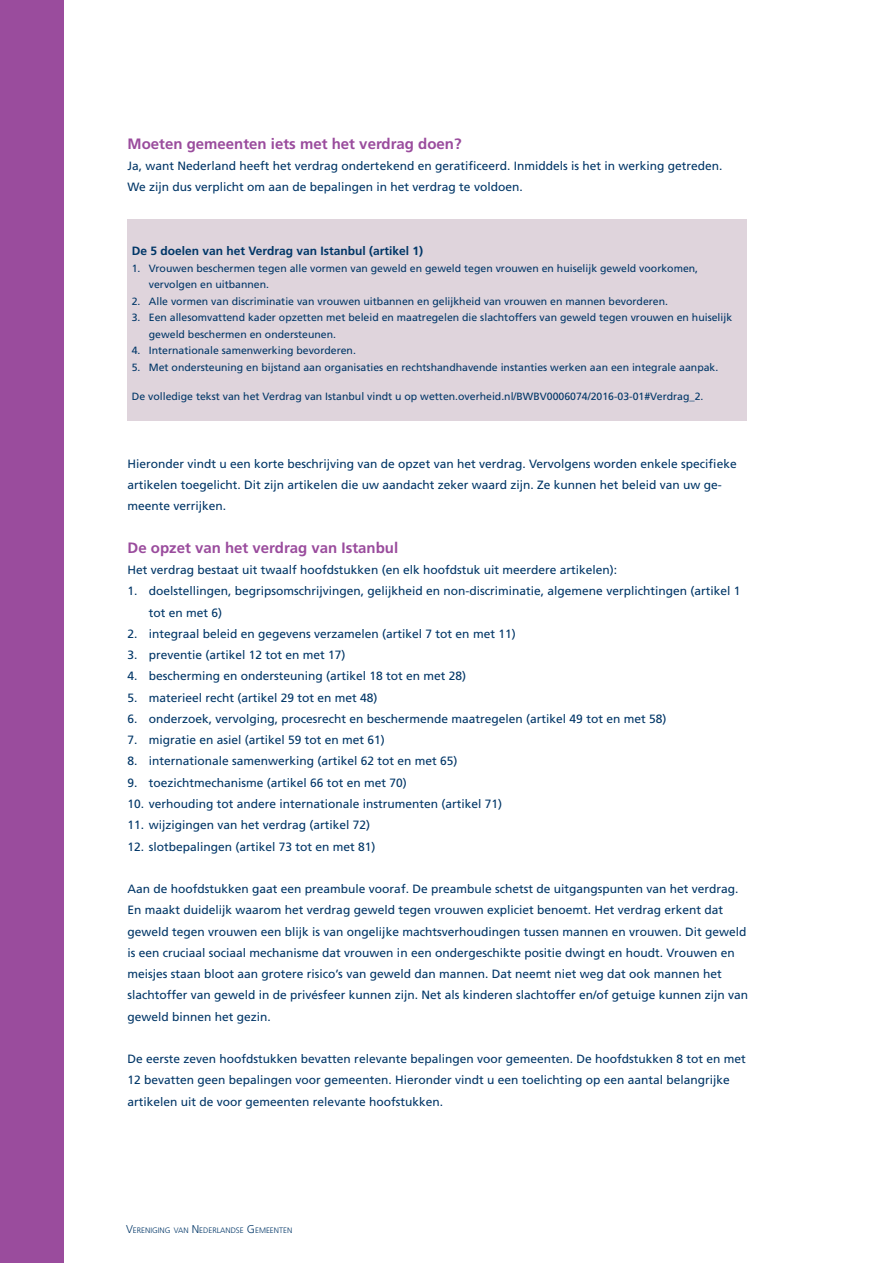
<style>
.page{position:relative;width:893px;height:1263px;background:#fff}
.page>*{position:absolute;margin:0;border:0;box-sizing:border-box;transform-origin:0 0}
.t1{font:700 15px "Frutiger LT Std";color:#9a4c9d}
.t2{font:12px/21.3px "Frutiger LT Std";color:#003667}
.t3{font:700 12px "Frutiger LT Std";color:#003667}
.t4{font:10.5px/16.5px "Frutiger LT Std";color:#003667}
.t5{font:300 7.8px "Frutiger LT Std";color:#003667}
.s1{font-size:11.25px}
</style>
<div class="page">
<div style="left:0;top:0;width:64px;height:1263px;background:#9a4c9d"></div>
<div style="left:128px;top:219px;width:619px;height:201px;background:#dfd4dc"></div>
<p class="t1" style="left:128px;top:135px;width:335px">Moeten gemeenten iets met het verdrag doen?</p>
<p class="t2" style="left:128px;top:155px;width:596px">Ja, want Nederland heeft het verdrag ondertekend en geratificeerd. Inmiddels is het in werking getreden.<br>We zijn dus verplicht om aan de bepalingen in het verdrag te voldoen.</p>
<p class="t3" style="left:132px;top:244px;width:293px">De 5 doelen van het Verdrag van Istanbul (artikel 1)</p>
<p class="t4" style="left:149px;top:260px;width:551px;text-indent:-17px">1. Vrouwen beschermen tegen alle vormen van geweld en geweld tegen vrouwen en huiselijk geweld voorkomen, vervolgen en uitbannen.</p>
<p class="t4" style="left:132px;top:293px;width:538px">2. Alle vormen van discriminatie van vrouwen uitbannen en gelijkheid van vrouwen en mannen bevorderen.</p>
<p class="t4" style="left:149px;top:309px;width:585px;text-indent:-17px">3. Een allesomvattend kader opzetten met beleid en maatregelen die slachtoffers van geweld tegen vrouwen en huiselijk geweld beschermen en ondersteunen.</p>
<p class="t4" style="left:132px;top:342px;width:226px">4. Internationale samenwerking bevorderen.</p>
<p class="t4" style="left:132px;top:359px;width:588px">5. Met ondersteuning en bijstand aan organisaties en rechtshandhavende instanties werken aan een integrale aanpak.</p>
<p class="t4" style="left:132px;top:388px;width:573px">De volledige tekst van het Verdrag van Istanbul vindt u op wetten.overheid.nl/BWBV0006074/2016-03-01#Verdrag_2.</p>
<p class="t2" style="left:128px;top:453px;width:611px">Hieronder vindt u een korte beschrijving van de opzet van het verdrag. Vervolgens worden enkele specifieke artikelen toegelicht. Dit zijn artikelen die uw aandacht zeker waard zijn. Ze kunnen het beleid van uw ge&shy;meente verrijken.</p>
<p class="t1" style="left:128px;top:539px;width:272px">De opzet van het verdrag van Istanbul</p>
<p class="t2" style="left:128px;top:559px;width:491px">Het verdrag bestaat uit twaalf hoofdstukken (en elk hoofdstuk uit meerdere artikelen):</p>
<p class="t2" style="left:149px;top:581px;width:593px;text-indent:-21px">1. doelstellingen, begripsomschrijvingen, gelijkheid en non-discriminatie, algemene verplichtingen (artikel 1 tot en met 6)</p>
<p class="t2" style="left:128px;top:623px;width:390px">2. integraal beleid en gegevens verzamelen (artikel 7 tot en met 11)</p>
<p class="t2" style="left:128px;top:644px;width:220px">3. preventie (artikel 12 tot en met 17)</p>
<p class="t2" style="left:128px;top:666px;width:340px">4. bescherming en ondersteuning (artikel 18 tot en met 28)</p>
<p class="t2" style="left:128px;top:687px;width:252px">5. materieel recht (artikel 29 tot en met 48)</p>
<p class="t2" style="left:128px;top:708px;width:540px">6. onderzoek, vervolging, procesrecht en beschermende maatregelen (artikel 49 tot en met 58)</p>
<p class="t2" style="left:128px;top:729px;width:259px">7. migratie en asiel (artikel 59 tot en met 61)</p>
<p class="t2" style="left:128px;top:751px;width:332px">8. internationale samenwerking (artikel 62 tot en met 65)</p>
<p class="t2" style="left:128px;top:772px;width:281px">9. toezichtmechanisme (artikel 66 tot en met 70)</p>
<p class="t2" style="left:128px;top:793px;width:376px">10. verhouding tot andere internationale instrumenten (artikel 71)</p>
<p class="t2" style="left:128px;top:814px;width:244px">11. wijzigingen van het verdrag (artikel 72)</p>
<p class="t2" style="left:128px;top:836px;width:250px">12. slotbepalingen (artikel 73 tot en met 81)</p>
<p class="t2" style="left:128px;top:878px;width:622px">Aan de hoofdstukken gaat een preambule vooraf. De preambule schetst de uitgangspunten van het verdrag.<br>En maakt duidelijk waarom het verdrag geweld tegen vrouwen expliciet benoemt. Het verdrag erkent dat geweld tegen vrouwen een blijk is van ongelijke machtsverhoudingen tussen mannen en vrouwen. Dit geweld is een cruciaal sociaal mechanisme dat vrouwen in een ondergeschikte positie dwingt en houdt. Vrouwen en meisjes staan bloot aan grotere risico’s van geweld dan mannen. Dat neemt niet weg dat ook mannen het slachtoffer van geweld in de privésfeer kunnen zijn. Net als kinderen slachtoffer en/of getuige kunnen zijn van geweld binnen het gezin.</p>
<p class="t2" style="left:128px;top:1048px;width:620px">De eerste zeven hoofdstukken bevatten relevante bepalingen voor gemeenten. De hoofdstukken 8 tot en met<br>12 bevatten geen bepalingen voor gemeenten. Hieronder vindt u een toelichting op een aantal belangrijke artikelen uit de voor gemeenten relevante hoofstukken.</p>
<p class="t5" style="left:126px;top:1226px;width:168px"><span class="s1">V</span>ERENIGING VAN <span class="s1">N</span> EDERLANDSE <span class="s1">G</span> EMEENTEN</p>
</div>
